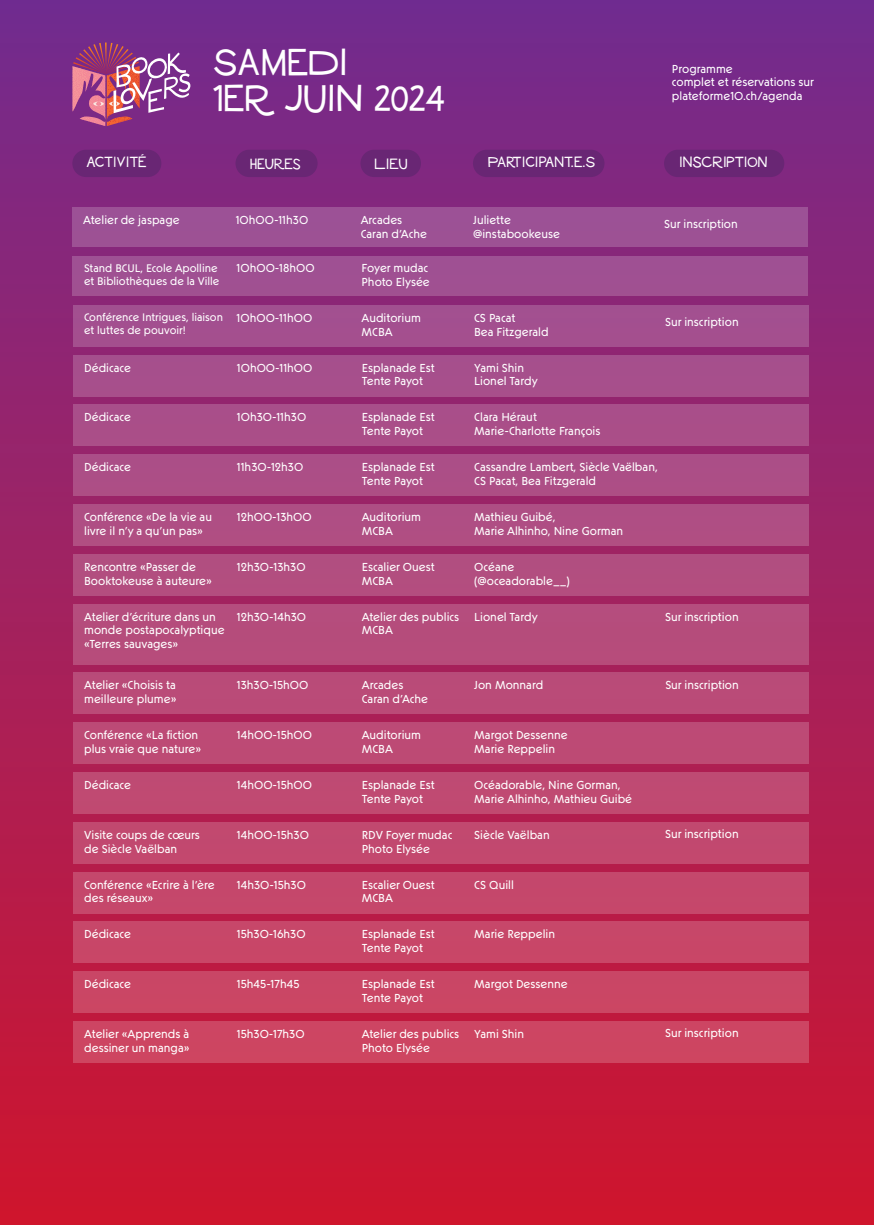
<style>
.page{position:relative;width:874px;height:1225px;background:#fff}
.page>*{position:absolute;margin:0;border:0;box-sizing:border-box;transform-origin:0 0}
.t1{font:45.2px/36.4px "Bassanova";color:#fff}
.t2{font:18px "Bassanova";color:#fff}
.t3{font:11.6px/13.8px "P10 Prismatext";color:#fff}
.t4{font:11px/13.2px "P10 Prismatext";color:#fff}
.t5{font:10.8px/13px "P10 Prismatext";color:#fff}
</style>
<div class="page">
<div style="left:0;top:0;width:873px;height:1225px;background:linear-gradient(to bottom,#742c8f,#d1162e)"></div>
<svg style="left:72px;top:43px;width:118px;height:83px;background:#a1528e"></svg>
<div style="left:72px;top:207px;width:735px;height:40px;background:#9c5195"></div>
<div style="left:73px;top:305px;width:735px;height:41px;background:#a34f8f"></div>
<div style="left:73px;top:355px;width:735px;height:41px;background:#a64f8c"></div>
<div style="left:73px;top:404px;width:735px;height:42px;background:#aa4e88"></div>
<div style="left:73px;top:504px;width:735px;height:42px;background:#af4e84"></div>
<div style="left:73px;top:554px;width:735px;height:41px;background:#b24e7f"></div>
<div style="left:73px;top:454px;width:735px;height:42px;background:#ac4e86"></div>
<div style="left:73px;top:604px;width:735px;height:60px;background:#b54c7b"></div>
<div style="left:73px;top:672px;width:735px;height:42px;background:#ba4b78"></div>
<div style="left:73px;top:722px;width:735px;height:42px;background:#bd4a75"></div>
<div style="left:73px;top:772px;width:735px;height:42px;background:#bf4a72"></div>
<div style="left:73px;top:822px;width:735px;height:41px;background:#c2486f"></div>
<div style="left:73px;top:871px;width:735px;height:42px;background:#c5476b"></div>
<div style="left:73px;top:921px;width:735px;height:42px;background:#c84668"></div>
<div style="left:73px;top:1021px;width:735px;height:41px;background:#cd4562"></div>
<div style="left:828px;top:0;width:45px;height:1225px;background:linear-gradient(to bottom,#732c8f,#d0152d)"></div>
<div style="left:73px;top:971px;width:735px;height:42px;background:#ca4665"></div>
<div style="left:72px;top:256px;width:735px;height:39px;background:#a05092"></div>
<div style="left:235px;top:150px;width:82px;height:27px;background:#692674;border-radius:14px"></div>
<div style="left:360px;top:150px;width:61px;height:27px;background:#692674;border-radius:14px"></div>
<div style="left:472px;top:150px;width:132px;height:27px;background:#692674;border-radius:14px"></div>
<div style="left:663px;top:150px;width:120px;height:27px;background:#692674;border-radius:14px"></div>
<div style="left:72px;top:150px;width:89px;height:27px;background:#692674;border-radius:14px"></div>
<h1 class="t1" style="left:213px;top:40px;width:233px">SAMEDI<br>1ER JUIN 2024</h1>
<p class="t3" style="left:671px;top:61px;width:144px">Programme<br>complet et réservations sur plateforme10.ch/agenda</p>
<h2 class="t2" style="left:86px;top:150px;width:61px">ACTIVITÉ</h2>
<h2 class="t2" style="left:249px;top:152px;width:52px">HEURES</h2>
<h2 class="t2" style="left:374px;top:152px;width:34px">LIEU</h2>
<h2 class="t2" style="left:487px;top:150px;width:109px">PARTICIPANT.E.S</h2>
<h2 class="t2" style="left:678px;top:150px;width:90px">INSCRIPTION</h2>
<p class="t3" style="left:83px;top:213px;width:98px">Atelier de jaspage</p>
<p class="t3" style="left:236px;top:213px;width:74px">10h00-11h30</p>
<p class="t3" style="left:360px;top:213px;width:68px">Arcades<br>Caran d’Ache</p>
<p class="t3" style="left:473px;top:213px;width:88px">Juliette @instabookeuse</p>
<p class="t3" style="left:664px;top:217px;width:75px">Sur inscription</p>
<p class="t4" style="left:84px;top:261px;width:137px">Stand BCUL, Ecole Apolline et Bibliothèques de la Ville</p>
<p class="t3" style="left:236px;top:261px;width:80px">10h00-18h00</p>
<p class="t3" style="left:361px;top:261px;width:70px">Foyer mudac<br>Photo Elysée</p>
<p class="t5" style="left:84px;top:311px;width:140px">Conférence Intrigues, liaison et luttes de pouvoir!</p>
<p class="t3" style="left:236px;top:311px;width:77px">10h00-11h00</p>
<p class="t3" style="left:361px;top:311px;width:61px">Auditorium<br>MCBA</p>
<p class="t3" style="left:474px;top:311px;width:76px">CS Pacat<br>Bea Fitzgerald</p>
<p class="t3" style="left:664px;top:315px;width:75px">Sur inscription</p>
<p class="t3" style="left:84px;top:360px;width:48px">Dédicace</p>
<p class="t3" style="left:237px;top:360px;width:77px">10h00-11h00</p>
<p class="t3" style="left:361px;top:360px;width:74px">Esplanade Est<br>Tente Payot</p>
<p class="t3" style="left:474px;top:360px;width:65px">Yami Shin<br>Lionel Tardy</p>
<p class="t3" style="left:84px;top:410px;width:48px">Dédicace</p>
<p class="t3" style="left:237px;top:410px;width:71px">10h30-11h30</p>
<p class="t3" style="left:361px;top:410px;width:74px">Esplanade Est<br>Tente Payot</p>
<p class="t3" style="left:474px;top:410px;width:128px">Clara Héraut<br>Marie-Charlotte François</p>
<p class="t3" style="left:84px;top:460px;width:48px">Dédicace</p>
<p class="t3" style="left:237px;top:460px;width:68px">11h30-12h30</p>
<p class="t3" style="left:361px;top:460px;width:74px">Esplanade Est<br>Tente Payot</p>
<p class="t3" style="left:474px;top:460px;width:185px">Cassandre Lambert, Siècle Vaëlban,<br>CS Pacat, Bea Fitzgerald</p>
<p class="t3" style="left:84px;top:510px;width:129px">Conférence «De la vie au livre il n’y a qu’un pas»</p>
<p class="t3" style="left:237px;top:510px;width:76px">12h00-13h00</p>
<p class="t3" style="left:361px;top:510px;width:61px">Auditorium<br>MCBA</p>
<p class="t3" style="left:474px;top:510px;width:150px">Mathieu Guibé,<br>Marie Alhinho, Nine Gorman</p>
<p class="t3" style="left:84px;top:559px;width:129px">Rencontre «Passer de<br>Booktokeuse à auteure»</p>
<p class="t3" style="left:237px;top:559px;width:70px">12h30-13h30</p>
<p class="t3" style="left:361px;top:559px;width:74px">Escalier Ouest<br>MCBA</p>
<p class="t3" style="left:474px;top:559px;width:97px">Océane (@oceadorable__)</p>
<p class="t3" style="left:84px;top:609px;width:142px">Atelier d’écriture dans un monde postapocalyptique «Terres sauvages»</p>
<p class="t3" style="left:237px;top:609px;width:71px">12h30-14h30</p>
<p class="t3" style="left:361px;top:609px;width:99px">Atelier des publics<br>MCBA</p>
<p class="t3" style="left:474px;top:609px;width:65px">Lionel Tardy</p>
<p class="t3" style="left:84px;top:678px;width:94px">Atelier «Choisis ta meilleure plume»</p>
<p class="t3" style="left:237px;top:678px;width:73px">13h30-15h00</p>
<p class="t3" style="left:361px;top:678px;width:68px">Arcades<br>Caran d’Ache</p>
<p class="t3" style="left:474px;top:678px;width:71px">Jon Monnard</p>
<p class="t3" style="left:664px;top:609px;width:75px">Sur inscription</p>
<p class="t3" style="left:665px;top:678px;width:75px">Sur inscription</p>
<p class="t3" style="left:84px;top:728px;width:118px">Conférence «La fiction plus vraie que nature»</p>
<p class="t3" style="left:237px;top:728px;width:77px">14h00-15h00</p>
<p class="t3" style="left:361px;top:728px;width:61px">Auditorium<br>MCBA</p>
<p class="t3" style="left:474px;top:728px;width:95px">Margot Dessenne<br>Marie Reppelin</p>
<p class="t3" style="left:84px;top:778px;width:48px">Dédicace</p>
<p class="t3" style="left:237px;top:778px;width:77px">14h00-15h00</p>
<p class="t3" style="left:361px;top:778px;width:74px">Esplanade Est<br>Tente Payot</p>
<p class="t3" style="left:474px;top:778px;width:159px">Océadorable, Nine Gorman,<br>Marie Alhinho, Mathieu Guibé</p>
<p class="t3" style="left:84px;top:827px;width:117px">Visite coups de cœurs de Siècle Vaëlban</p>
<p class="t3" style="left:237px;top:827px;width:74px">14h00-15h30</p>
<p class="t3" style="left:361px;top:827px;width:92px">RDV Foyer mudac<br>Photo Elysée</p>
<p class="t3" style="left:474px;top:827px;width:77px">Siècle Vaëlban</p>
<p class="t3" style="left:664px;top:827px;width:75px">Sur inscription</p>
<p class="t3" style="left:84px;top:877px;width:132px">Conférence «Ecrire à l’ère des réseaux»</p>
<p class="t3" style="left:237px;top:877px;width:71px">14h30-15h30</p>
<p class="t3" style="left:361px;top:877px;width:74px">Escalier Ouest<br>MCBA</p>
<p class="t3" style="left:474px;top:877px;width:41px">CS Quill</p>
<p class="t3" style="left:84px;top:927px;width:48px">Dédicace</p>
<p class="t3" style="left:237px;top:927px;width:70px">15h30-16h30</p>
<p class="t3" style="left:361px;top:927px;width:74px">Esplanade Est<br>Tente Payot</p>
<p class="t3" style="left:474px;top:927px;width:82px">Marie Reppelin</p>
<p class="t3" style="left:84px;top:977px;width:48px">Dédicace</p>
<p class="t3" style="left:237px;top:977px;width:64px">15h45-17h45</p>
<p class="t3" style="left:361px;top:977px;width:74px">Esplanade Est<br>Tente Payot</p>
<p class="t3" style="left:474px;top:977px;width:95px">Margot Dessenne</p>
<p class="t3" style="left:84px;top:1027px;width:107px">Atelier «Apprends à dessiner un manga»</p>
<p class="t3" style="left:237px;top:1027px;width:69px">15h30-17h30</p>
<p class="t3" style="left:361px;top:1027px;width:99px">Atelier des publics<br>Photo Elysée</p>
<p class="t3" style="left:474px;top:1027px;width:51px">Yami Shin</p>
<p class="t3" style="left:664px;top:1026px;width:75px">Sur inscription</p>
</div>
